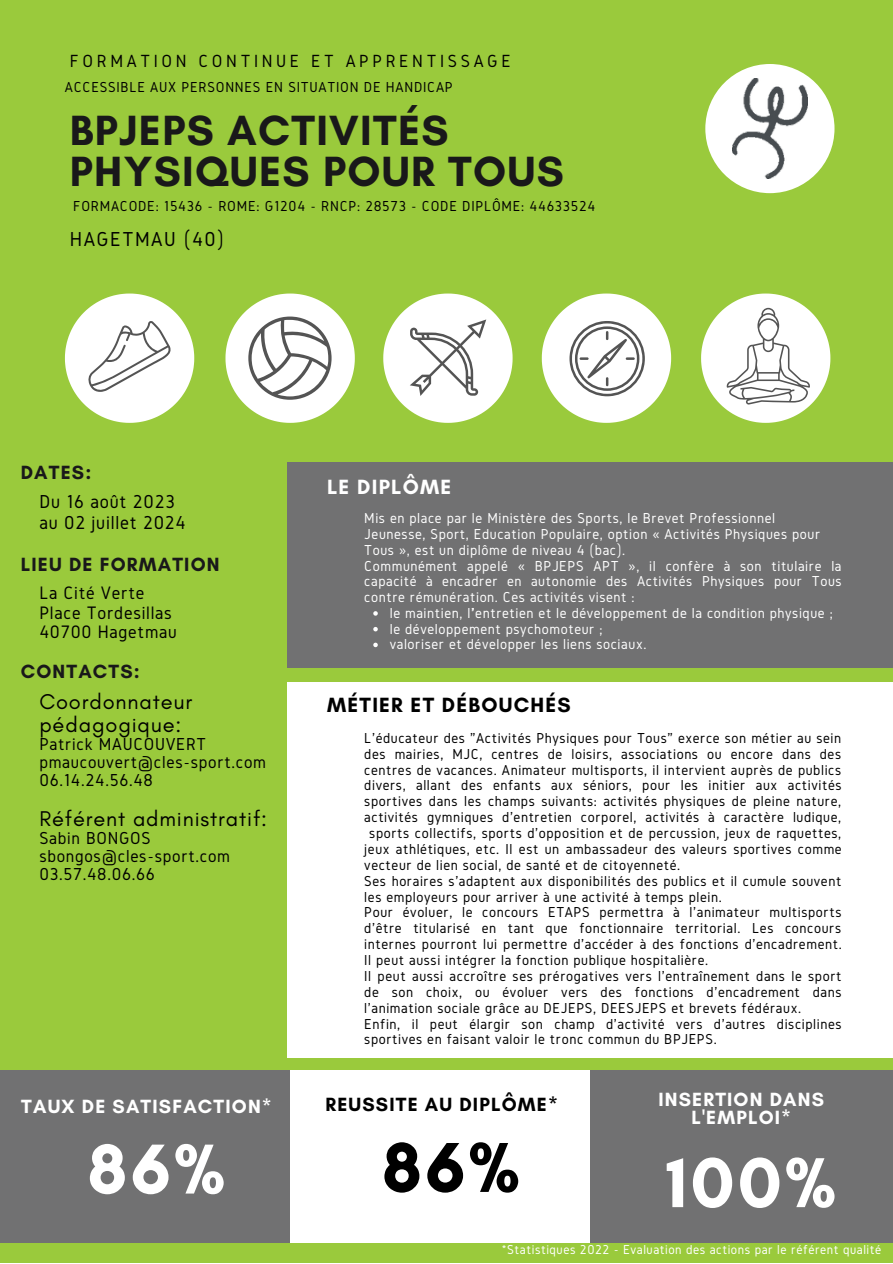
<style>
.page{position:relative;width:893px;height:1264px;background:#fff}
.page>*{position:absolute;margin:0;border:0;box-sizing:border-box;transform-origin:0 0}
.t1{font:700 72px "Glacial Indifference";color:#fff}
.t2{font:700 72px "Glacial Indifference";color:#000}
.t3{font:700 43.05px/40.3px "Glacial Indifference";letter-spacing:.03em;color:#19181a}
.t4{font:21.75px "Glacial Indifference";letter-spacing:.04em;color:#000}
.t5{font:700 21px "Glacial Indifference";letter-spacing:.06em;color:#000}
.t6{font:21px "Gidole";letter-spacing:.07em;color:#000}
.t7{font:700 21px "Glacial Indifference";letter-spacing:.06em;color:#fff}
.t8{font:700 19.5px/18px "Glacial Indifference";letter-spacing:.06em;color:#fff;text-align:center}
.t9{font:700 19.5px "Glacial Indifference";letter-spacing:.06em;color:#19181a}
.t10{font:19.5px/20.2px "Gidole";letter-spacing:.04em;color:#000}
.t11{font:700 19.5px "Glacial Indifference";letter-spacing:.06em;color:#000}
.t12{font:18.75px/19px "Gidole";letter-spacing:.04em;color:#000}
.t13{font:18.3px "Gidole";letter-spacing:.2em;color:#000}
.t14{font:18px/18px "Gidole";letter-spacing:.04em;color:#000}
.t15{font:15px "Gidole";letter-spacing:.04em;color:#000}
.t16{font:15px/15.8px "Gidole";letter-spacing:.04em;color:#fff}
.t17{font:13.5px "Gidole";letter-spacing:.04em;color:#fff}
</style>
<div class="page">
<div style="left:0;top:0;width:892px;height:1262px;background:#9aca3c"></div>
<div style="left:705px;top:64px;width:129px;height:129px;background:#fff;border-radius:50%"></div>
<img style="left:732px;top:79px;width:75px;height:100px">
<div style="left:287px;top:462px;width:605px;height:205px;background:#717172"></div>
<div style="left:287px;top:682px;width:605px;height:375px;background:#fff"></div>
<div style="left:590px;top:1070px;width:302px;height:172px;background:#717172"></div>
<div style="left:287px;top:1070px;width:302px;height:172px;background:#fff"></div>
<div style="left:0;top:1070px;width:290px;height:172px;background:#717172"></div>
<svg style="left:65px;top:294px;width:129px;height:129px"></svg>
<svg style="left:225px;top:294px;width:130px;height:129px"></svg>
<svg style="left:383px;top:294px;width:129px;height:129px"></svg>
<svg style="left:541px;top:294px;width:130px;height:129px"></svg>
<svg style="left:701px;top:294px;width:129px;height:129px"></svg>
<svg style="left:373px;top:611px;width:5px;height:4px"></svg>
<svg style="left:373px;top:627px;width:5px;height:4px"></svg>
<svg style="left:373px;top:642px;width:5px;height:5px"></svg>
<p class="t13" style="left:70px;top:51px;width:442px">FORMATION CONTINUE ET APPRENTISSAGE</p>
<p class="t15" style="left:65px;top:78px;width:389px">ACCESSIBLE AUX PERSONNES EN SITUATION DE HANDICAP</p>
<h2 class="t3" style="left:70px;top:110px;width:495px">BPJEPS ACTIVITÉS<br>PHYSIQUES POUR TOUS</h2>
<p class="t15" style="left:73px;top:197px;width:523px">FORMACODE: 15436 - ROME: G1204 - RNCP: 28573 - CODE DIPLÔME: 44633524</p>
<h3 class="t6" style="left:70px;top:227px;width:155px">HAGETMAU (40)</h3>
<h3 class="t9" style="left:21px;top:460px;width:72px">DATES:</h3>
<h3 class="t10" style="left:39px;top:491px;width:148px">Du 16 août 2023 au 02 juillet 2024</h3>
<h3 class="t9" style="left:21px;top:552px;width:200px">LIEU DE FORMATION</h3>
<p class="t12" style="left:39px;top:583px;width:139px">La Cité Verte<br>Place Tordesillas<br>40700 Hagetmau</p>
<h3 class="t9" style="left:21px;top:659px;width:121px">CONTACTS:</h3>
<h3 class="t7" style="left:327px;top:473px;width:126px">LE DIPLÔME</h3>
<p class="t16" style="left:364px;top:510px;width:479px">Mis en place par le Ministère des Sports, le Brevet Professionnel<br>Jeunesse, Sport, Education Populaire, option « Activités Physiques pour Tous », est un diplôme de niveau 4 (bac).<br>Communément appelé « BPJEPS APT », il confère à son titulaire la capacité à encadrer en autonomie des Activités Physiques pour Tous contre rémunération. Ces activités visent :</p>
<p class="t16" style="left:390px;top:605px;width:444px">le maintien, l’'entretien et le développement de la condition physique ; le développement psychomoteur ;<br>valoriser et développer les liens sociaux.</p>
<h3 class="t4" style="left:39px;top:688px;width:154px">Coordonnateur</h3>
<h3 class="t5" style="left:327px;top:692px;width:245px">MÉTIER ET DÉBOUCHÉS</h3>
<h3 class="t4" style="left:39px;top:711px;width:144px">pédagogique:</h3>
<p class="t14" style="left:39px;top:734px;width:228px">Patrick MAUCOUVERT pmaucouvert@cles-sport.com<br>06.14.24.56.48</p>
<h3 class="t4" style="left:39px;top:805px;width:229px">Référent administratif:</h3>
<p class="t14" style="left:39px;top:829px;width:192px">Sabin BONGOS sbongos@cles-sport.com<br>03.57.48.06.66</p>
<p class="t15" style="left:364px;top:729px;width:478px">L'éducateur des "Activités Physiques pour Tous" exerce son métier au sein</p>
<p class="t15" style="left:364px;top:745px;width:478px">des mairies, MJC, centres de loisirs, associations ou encore dans des</p>
<p class="t15" style="left:364px;top:761px;width:478px">centres de vacances. Animateur multisports, il intervient auprès de publics</p>
<p class="t15" style="left:364px;top:777px;width:478px">divers, allant des enfants aux séniors, pour les initier aux activités</p>
<p class="t15" style="left:364px;top:793px;width:478px">sportives dans les champs suivants: activités physiques de pleine nature,</p>
<p class="t15" style="left:364px;top:809px;width:478px">activités gymniques d'entretien corporel, activités à caractère ludique,</p>
<p class="t15" style="left:369px;top:824px;width:473px">sports collectifs, sports d'opposition et de percussion, jeux de raquettes,</p>
<p class="t15" style="left:364px;top:840px;width:479px">jeux athlétiques, etc. Il est un ambassadeur des valeurs sportives comme</p>
<p class="t15" style="left:364px;top:856px;width:317px">vecteur de lien social, de santé et de citoyenneté.</p>
<p class="t15" style="left:364px;top:872px;width:478px">Ses horaires s'adaptent aux disponibilités des publics et il cumule souvent</p>
<p class="t15" style="left:364px;top:888px;width:359px">les employeurs pour arriver à une activité à temps plein.</p>
<p class="t15" style="left:364px;top:904px;width:478px">Pour évoluer, le concours ETAPS permettra à l'animateur multisports</p>
<p class="t15" style="left:364px;top:920px;width:478px">d'être titularisé en tant que fonctionnaire territorial. Les concours</p>
<p class="t15" style="left:364px;top:935px;width:479px">internes pourront lui permettre d'accéder à des fonctions d'encadrement.</p>
<p class="t15" style="left:364px;top:951px;width:345px">Il peut aussi intégrer la fonction publique hospitalière.</p>
<p class="t15" style="left:364px;top:967px;width:478px">Il peut aussi accroître ses prérogatives vers l'entraînement dans le sport</p>
<p class="t15" style="left:364px;top:983px;width:479px">de son choix, ou évoluer vers des fonctions d'encadrement dans</p>
<p class="t15" style="left:364px;top:999px;width:438px">l'animation sociale grâce au DEJEPS, DEESJEPS et brevets fédéraux.</p>
<p class="t15" style="left:364px;top:1015px;width:479px">Enfin, il peut élargir son champ d'activité vers d'autres disciplines</p>
<p class="t15" style="left:364px;top:1031px;width:354px">sportives en faisant valoir le tronc commun du BPJEPS.</p>
<h3 class="t8" style="left:21px;top:1097px;width:252px">TAUX DE SATISFACTION*</h3>
<h1 class="t1" style="left:87px;top:1125px;width:139px">86%</h1>
<h3 class="t11" style="left:325px;top:1092px;width:234px">REUSSITE AU DIPLÔME*</h3>
<h1 class="t2" style="left:382px;top:1123px;width:139px">86%</h1>
<h3 class="t8" style="left:658px;top:1090px;width:167px">INSERTION DANS<br>L'EMPLOI*</h3>
<h1 class="t1" style="left:666px;top:1138px;width:171px">100%</h1>
<p class="t17" style="left:502px;top:1241px;width:381px">*Statistiques 2022 - Evaluation des actions par le référent qualité</p>
</div>
